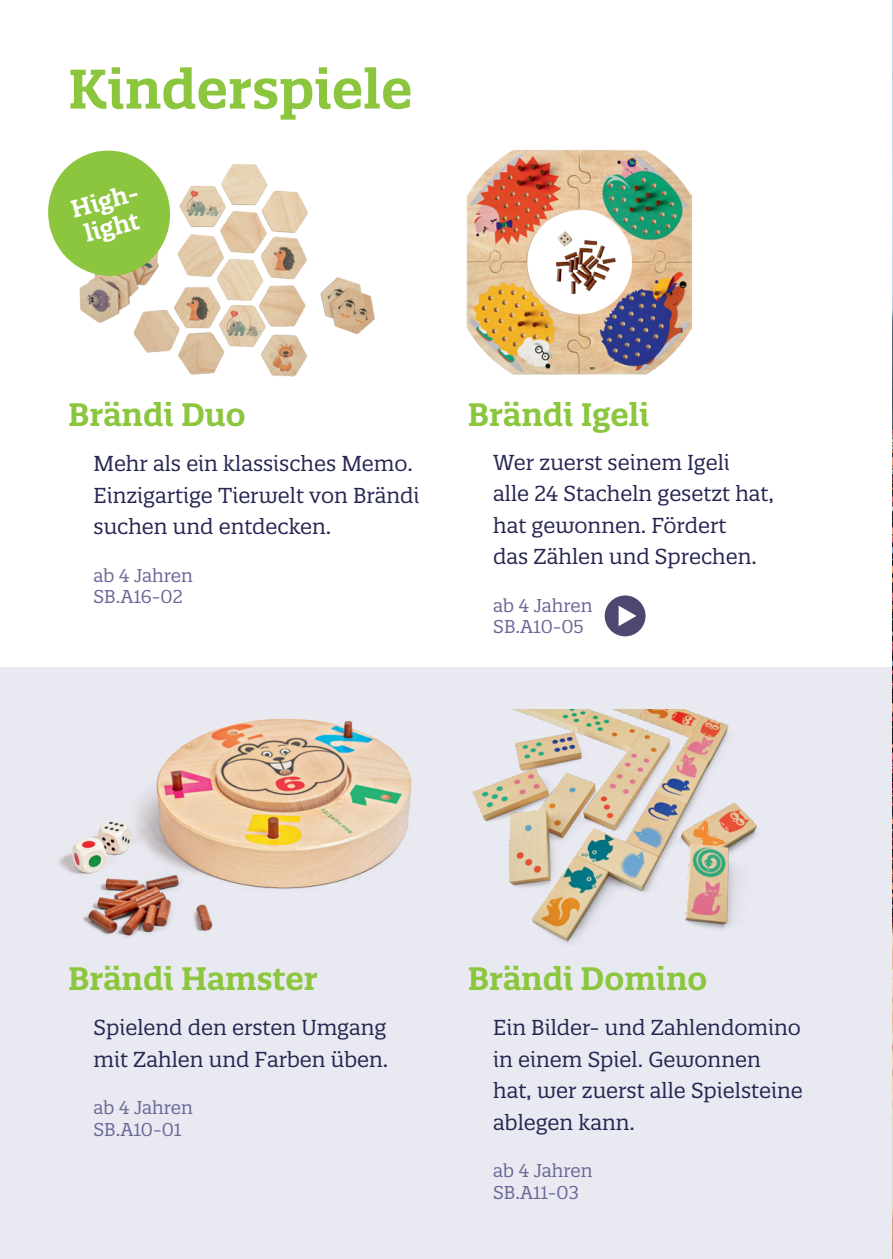
<style>
.page{position:relative;width:893px;height:1259px;background:#fff}
.page>*{position:absolute;margin:0;border:0;box-sizing:border-box;transform-origin:0 0}
.t1{font:600 54px "Quatro Slab";color:#8bc63e}
.t2{font:600 31.5px "Quatro Slab";color:#8bc63e}
.t3{font:600 24px/27px "Quatro Slab";color:#fff}
.t4{font:21px/31.5px "Quatro Slab";color:#262652}
.t5{font:18px/21.6px "Quatro Slab";color:#6b6798}
</style>
<div class="page">
<div style="left:0;top:667px;width:893px;height:592px;background:#e9e9f1"></div>
<img style="left:79px;top:164px;width:296px;height:213px">
<img style="left:472px;top:709px;width:285px;height:235px">
<img style="left:466px;top:149px;width:226px;height:226px">
<img style="left:59px;top:718px;width:353px;height:220px">
<div style="left:605px;top:595px;width:40px;height:41px;background:#4e4770;border-radius:50%"></div>
<svg style="left:619px;top:606px;width:17px;height:20px"></svg>
<img style="left:892px;top:0;width:1px;height:554px">
<hr style="left:892px;top:554px;width:1px;height:705px;background:#4e4770">
<svg style="left:48px;top:150px;width:129px;height:133px"></svg>
<h1 class="t1" style="left:68px;top:55px;width:346px">Kinderspiele</h1>
<p class="t3" style="left:68px;top:196px;width:73px;rotate:-15deg">High&shy;light</p>
<h2 class="t2" style="left:68px;top:395px;width:179px">Brändi Duo</h2>
<p class="t4" style="left:94px;top:448px;width:328px">Mehr als ein klassisches Memo.<br>Einzigartige Tierwelt von Brändi suchen und entdecken.</p>
<p class="t5" style="left:94px;top:564px;width:101px">ab 4 Jahren<br>SB.A16-02</p>
<h2 class="t2" style="left:468px;top:395px;width:183px">Brändi Igeli</h2>
<p class="t4" style="left:493px;top:446px;width:282px">Wer zuerst seinem Igeli<br>alle 24 Stacheln gesetzt hat, hat gewonnen. Fördert<br>das Zählen und Sprechen.</p>
<p class="t5" style="left:493px;top:594px;width:101px">ab 4 Jahren<br>SB.A10-05</p>
<h2 class="t2" style="left:68px;top:959px;width:251px">Brändi Hamster</h2>
<p class="t4" style="left:94px;top:1012px;width:296px">Spielend den ersten Umgang mit Zahlen und Farben üben.</p>
<p class="t5" style="left:94px;top:1096px;width:101px">ab 4 Jahren<br>SB.A10-01</p>
<h2 class="t2" style="left:468px;top:959px;width:241px">Brändi Domino</h2>
<p class="t4" style="left:493px;top:1012px;width:311px">Ein Bilder- und Zahlendomino in einem Spiel. Gewonnen hat, wer zuerst alle Spielsteine ablegen kann.</p>
<p class="t5" style="left:493px;top:1159px;width:101px">ab 4 Jahren<br>SB.A11-03</p>
</div>
